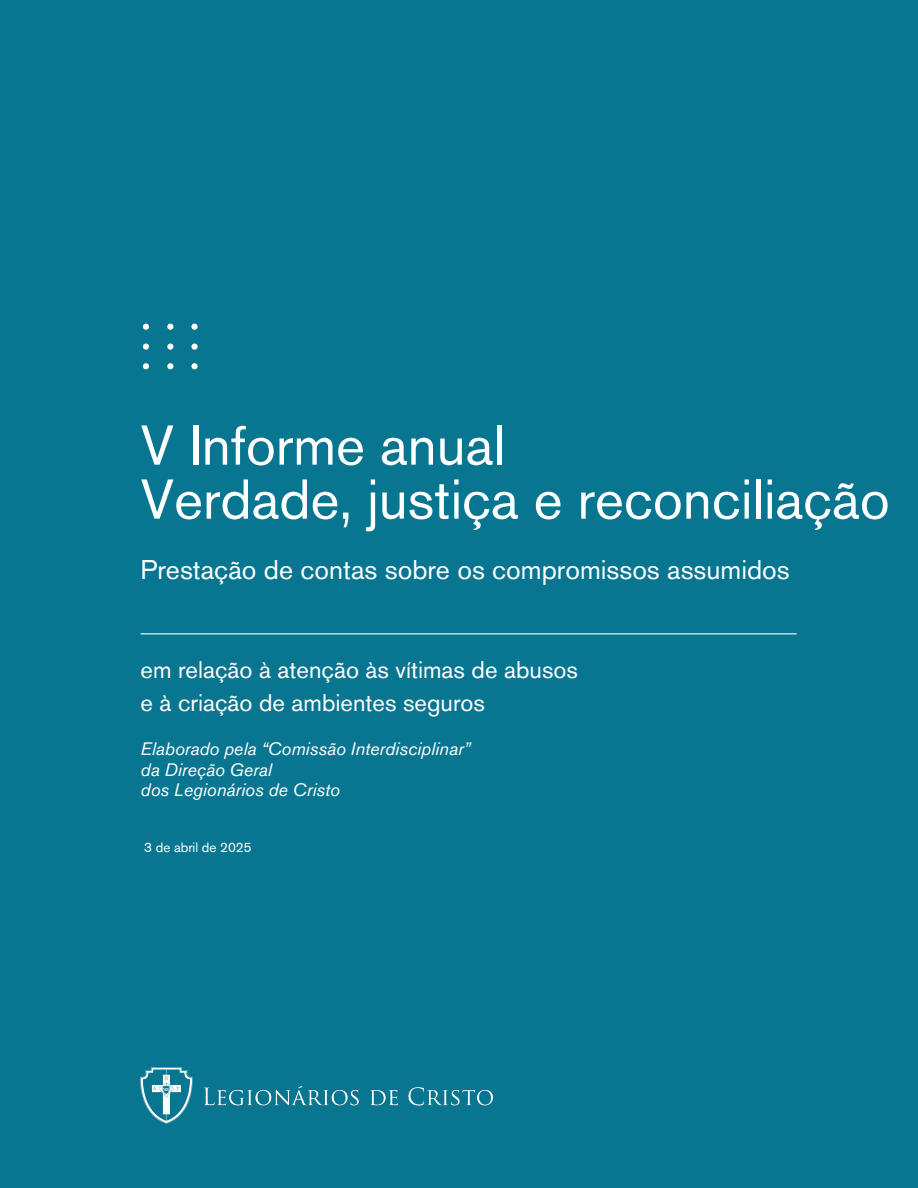
<style>
.page{position:relative;width:918px;height:1188px;background:#097691}
.page>*{position:absolute;margin:0;border:0;box-sizing:border-box;transform-origin:0 0}
.t1{font:55.5px/54px "Akzidenz Grotesk Pro";color:#fff}
.t2{font:27px "Akzidenz Grotesk Pro";color:#fff}
.t3{font:24px/32.7px "Akzidenz Grotesk Pro";color:#fff}
.t4{font:italic 18px/20.2px "Akzidenz Grotesk Pro";color:#fff}
.t5{font:13.5px "Akzidenz Grotesk Pro";color:#fff}
</style>
<div class="page">
<svg style="left:143px;top:324px;width:6px;height:6px"></svg>
<svg style="left:167px;top:324px;width:6px;height:6px"></svg>
<div style="left:191px;top:324px;width:7px;height:6px;background:#fff;border-radius:50%"></div>
<svg style="left:143px;top:344px;width:6px;height:6px"></svg>
<svg style="left:167px;top:344px;width:6px;height:6px"></svg>
<div style="left:191px;top:344px;width:7px;height:6px;background:#fff;border-radius:50%"></div>
<svg style="left:143px;top:363px;width:6px;height:6px"></svg>
<svg style="left:167px;top:363px;width:6px;height:6px"></svg>
<div style="left:191px;top:363px;width:7px;height:6px;background:#fff;border-radius:50%"></div>
<hr style="left:141px;top:633px;width:656px;height:1px;background:#fff">
<img style="left:141px;top:1068px;width:352px;height:56px">
<h1 class="t1" style="left:141px;top:424px;width:751px">V Informe anual<br>Verdade, justiça e reconciliação</h1>
<h2 class="t2" style="left:141px;top:559px;width:651px">Prestação de contas sobre os compromissos assumidos</h2>
<p class="t3" style="left:141px;top:656px;width:439px">em relação à atenção às vítimas de abusos e à criação de ambientes seguros</p>
<h3 class="t4" style="left:141px;top:741px;width:331px">Elaborado pela “Comissão Interdisciplinar” da Direção Geral<br>dos Legionários de Cristo</h3>
<h4 class="t5" style="left:144px;top:842px;width:109px">3 de abril de 2025</h4>
</div>
